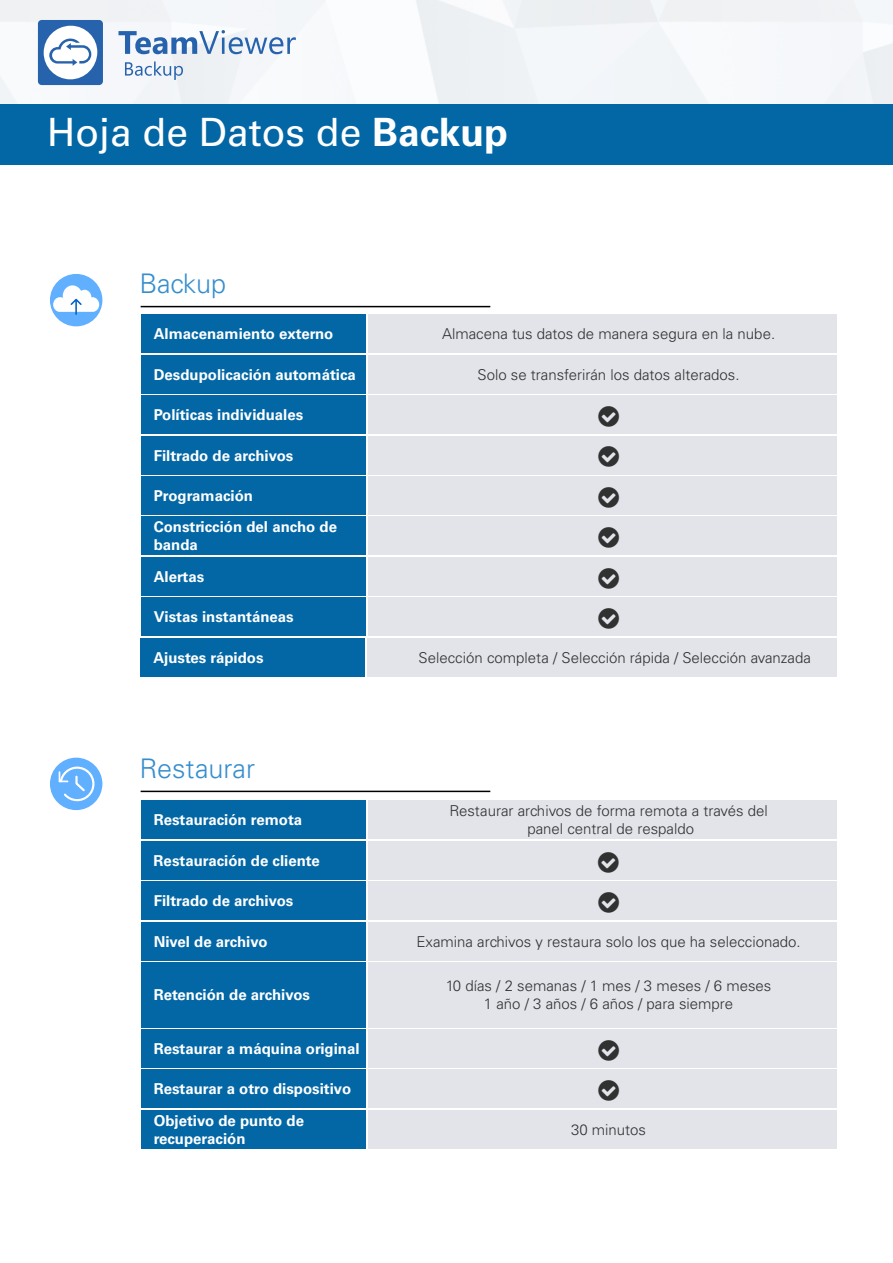
<style>
.page{position:relative;width:893px;height:1263px;background:#fff}
.page>*{position:absolute;margin:0;border:0;box-sizing:border-box;transform-origin:0 0}
.t1{font:39px "Univers LT Std";color:#fff}
.t2{font:300 27px "Univers LT Std";color:#368ecd}
.t3{font:700 15px/18px "Univers LT Std";color:#fff}
.t4{font:300 15px/18px "Univers LT Std";color:#303131;text-align:center}
.s1{font-weight:700}
</style>
<div class="page">
<svg style="left:125px;top:62px;width:58px;height:18px"></svg>
<svg style="left:119px;top:30px;width:177px;height:24px"></svg>
<svg style="left:38px;top:20px;width:65px;height:65px"></svg>
<div style="left:368px;top:315px;width:469px;height:38px;background:#e2e4ea"></div>
<div style="left:368px;top:355px;width:469px;height:39px;background:#e2e4ea"></div>
<div style="left:368px;top:801px;width:469px;height:38px;background:#e2e4ea"></div>
<div style="left:368px;top:395px;width:469px;height:39px;background:#e2e4ea"></div>
<div style="left:368px;top:881px;width:469px;height:39px;background:#e2e4ea"></div>
<div style="left:368px;top:436px;width:469px;height:38px;background:#e2e4ea"></div>
<div style="left:368px;top:922px;width:469px;height:38px;background:#e2e4ea"></div>
<div style="left:368px;top:476px;width:469px;height:39px;background:#e2e4ea"></div>
<div style="left:368px;top:962px;width:469px;height:65px;background:#e2e4ea"></div>
<div style="left:368px;top:517px;width:469px;height:38px;background:#e2e4ea"></div>
<div style="left:368px;top:1029px;width:469px;height:38px;background:#e2e4ea"></div>
<div style="left:368px;top:557px;width:469px;height:39px;background:#e2e4ea"></div>
<div style="left:368px;top:597px;width:469px;height:39px;background:#e2e4ea"></div>
<div style="left:368px;top:1069px;width:469px;height:39px;background:#e2e4ea"></div>
<hr style="left:141px;top:306px;width:349px;height:1px;background:#000">
<hr style="left:141px;top:791px;width:349px;height:1px;background:#000">
<div style="left:141px;top:315px;width:225px;height:38px;background:#0367a6"></div>
<div style="left:141px;top:355px;width:225px;height:39px;background:#0367a6"></div>
<div style="left:141px;top:801px;width:225px;height:38px;background:#0367a6"></div>
<div style="left:141px;top:395px;width:225px;height:39px;background:#0367a6"></div>
<div style="left:141px;top:881px;width:225px;height:39px;background:#0367a6"></div>
<div style="left:141px;top:436px;width:225px;height:38px;background:#0367a6"></div>
<div style="left:141px;top:922px;width:225px;height:38px;background:#0367a6"></div>
<div style="left:141px;top:476px;width:225px;height:39px;background:#0367a6"></div>
<div style="left:141px;top:962px;width:225px;height:65px;background:#0367a6"></div>
<div style="left:141px;top:517px;width:225px;height:38px;background:#0367a6"></div>
<div style="left:141px;top:1029px;width:225px;height:38px;background:#0367a6"></div>
<div style="left:141px;top:557px;width:225px;height:39px;background:#0367a6"></div>
<div style="left:141px;top:597px;width:225px;height:39px;background:#0367a6"></div>
<div style="left:141px;top:1069px;width:225px;height:39px;background:#0367a6"></div>
<div style="left:50px;top:274px;width:52px;height:52px;background:#61afff;border-radius:50%"></div>
<svg style="left:53px;top:285px;width:46px;height:30px"></svg>
<div style="left:50px;top:758px;width:52px;height:52px;background:#61afff;border-radius:50%"></div>
<svg style="left:59px;top:766px;width:36px;height:35px"></svg>
<div style="left:0;top:104px;width:893px;height:61px;background:#0367a6"></div>
<div style="left:367px;top:638px;width:470px;height:38px;background:#e2e4ea"></div>
<div style="left:141px;top:638px;width:224px;height:38px;background:#0367a6"></div>
<div style="left:368px;top:1110px;width:469px;height:38px;background:#e2e4ea"></div>
<div style="left:141px;top:1110px;width:225px;height:38px;background:#0367a6"></div>
<div style="left:368px;top:841px;width:468px;height:38px;background:#e2e4ea"></div>
<div style="left:141px;top:841px;width:225px;height:38px;background:#0367a6"></div>
<h1 class="t1" style="left:47px;top:110px;width:462px">Hoja de Datos de <span class="s1">Backup</span></h1>
<h2 class="t2" style="left:140px;top:268px;width:88px">Backup</h2>
<p class="t3" style="left:154px;top:325px;width:181px">Almacenamiento externo</p>
<p class="t3" style="left:154px;top:366px;width:204px">Desdupolicación automática</p>
<p class="t3" style="left:154px;top:406px;width:151px">Políticas individuales</p>
<p class="t3" style="left:154px;top:446px;width:141px">Filtrado de archivos</p>
<p class="t3" style="left:154px;top:487px;width:101px">Programación</p>
<p class="t3" style="left:154px;top:518px;width:185px">Constricción del ancho de banda</p>
<p class="t3" style="left:154px;top:568px;width:52px">Alertas</p>
<p class="t3" style="left:154px;top:608px;width:142px">Vistas instantáneas</p>
<p class="t4" style="left:442px;top:325px;width:335px">Almacena tus datos de manera segura en la nube.</p>
<p class="t4" style="left:478px;top:365px;width:263px">Solo se transferirán los datos alterados.</p>
<p class="t3" style="left:153px;top:648px;width:112px">Ajustes rápidos</p>
<p class="t4" style="left:419px;top:648px;width:394px">Selección completa / Selección rápida / Selección avanzada</p>
<h2 class="t2" style="left:140px;top:752px;width:117px">Restaurar</h2>
<p class="t3" style="left:154px;top:811px;width:150px">Restauración remota</p>
<p class="t3" style="left:154px;top:851px;width:168px">Restauración de cliente</p>
<p class="t3" style="left:154px;top:892px;width:141px">Filtrado de archivos</p>
<p class="t3" style="left:154px;top:932px;width:115px">Nivel de archivo</p>
<p class="t3" style="left:154px;top:986px;width:158px">Retención de archivos</p>
<p class="t3" style="left:154px;top:1040px;width:207px">Restaurar a máquina original</p>
<p class="t3" style="left:154px;top:1080px;width:199px">Restaurar a otro dispositivo</p>
<p class="t3" style="left:154px;top:1111px;width:152px">Objetivo de punto de recuperación</p>
<p class="t4" style="left:449px;top:802px;width:320px">Restaurar archivos de forma remota a través del panel central de respaldo</p>
<p class="t4" style="left:416px;top:932px;width:386px">Examina archivos y restaura solo los que ha seleccionado.</p>
<p class="t4" style="left:446px;top:977px;width:327px">10 días / 2 semanas / 1 mes / 3 meses / 6 meses<br>1 año / 3 años / 6 años / para siempre</p>
<p class="t4" style="left:571px;top:1120px;width:77px">30 minutos</p>
</div>
